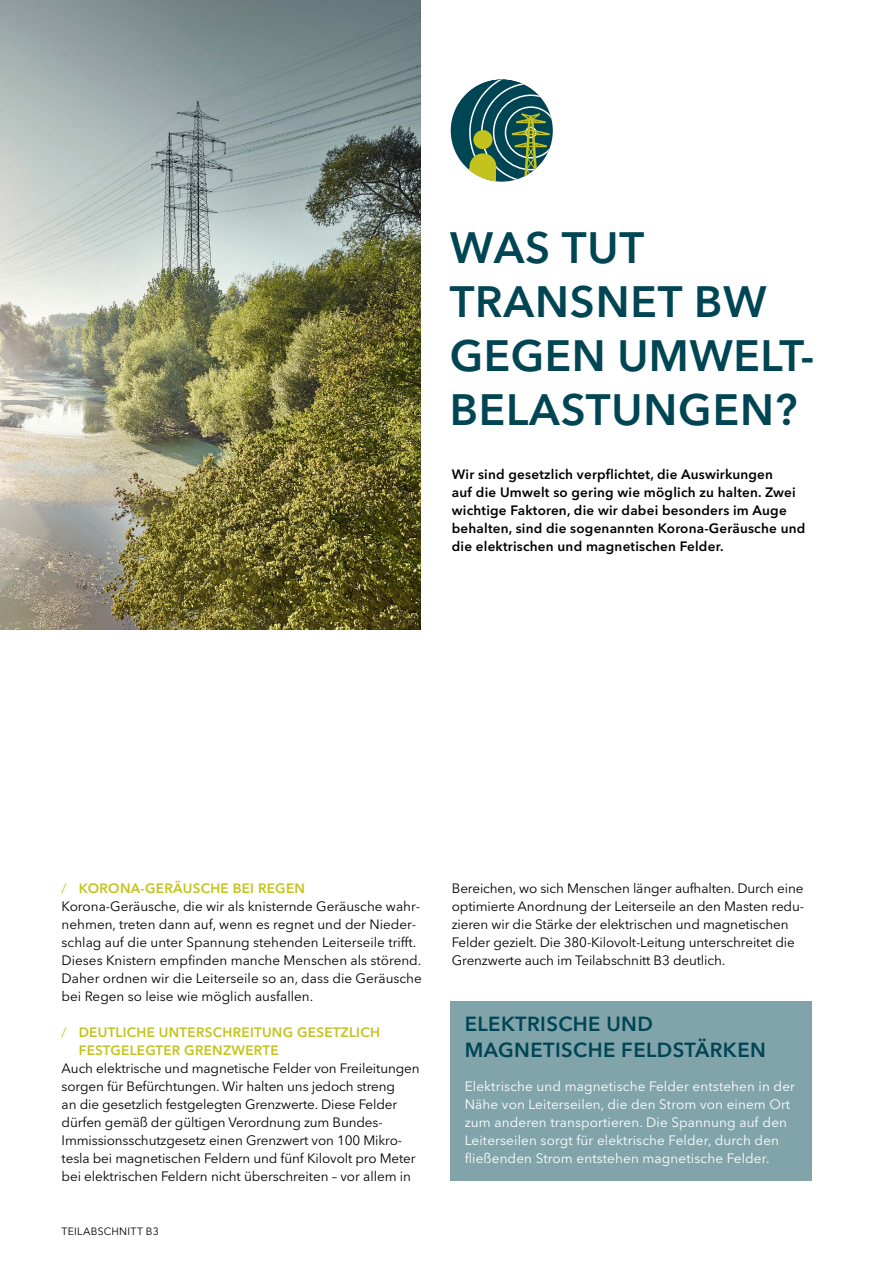
<style>
.page{position:relative;width:893px;height:1263px;background:#fff}
.page>*{position:absolute;margin:0;border:0;box-sizing:border-box;transform-origin:0 0}
.t1{font:600 43.5px/54px "Avenir Next LT Pro";letter-spacing:.02em;color:#004554}
.t2{font:600 20.25px/25.5px "Avenir Next LT Pro";letter-spacing:.02em;color:#004554}
.t3{font:13.5px/18px "Avenir Next LT Pro";letter-spacing:-.01em;color:#000}
.t4{font:13.5px/18px "Avenir Next LT Pro";letter-spacing:.01em;color:#fff}
.t5{font:600 13.5px/18px "Avenir Next LT Pro";letter-spacing:.015em;color:#000}
.t6{font:600 13.5px/18px "Avenir Next LT Pro";letter-spacing:.02em;color:#c4c31e}
.t7{font:10.5px "Avenir Next LT Pro";letter-spacing:.025em;color:#000}
.s1{color:#c4c31e}
.s2{font-weight:600;color:#c4c31e}
.s3{font-weight:400}
</style>
<div class="page">
<div style="left:451px;top:1001px;width:361px;height:179px;background:#81a4ab"></div>
<img style="left:0;top:0;width:421px;height:629px">
<div style="left:451px;top:80px;width:102px;height:102px;background:#004554;border-radius:50%"></div>
<svg style="left:468px;top:80px;width:85px;height:102px"></svg>
<h1 class="t1" style="left:450px;top:220px;width:366px">WAS TUT<br>TRANSNET BW<br>GEGEN UMWELT-<br>BELASTUNGEN?</h1>
<p class="t5" style="left:452px;top:465px;width:355px">Wir sind gesetzlich verpflichtet, die Auswirkungen<br>auf die Umwelt so gering wie möglich zu halten. Zwei wichtige Faktoren, die wir dabei besonders im Auge behalten, sind die sogenannten Korona-Geräusche und die elektrischen und magnetischen Felder.</p>
<p class="t3" style="left:62px;top:879px;width:362px"><span class="s1">/</span> <span class="s2">KORONA-GERÄUSCHE BEI REGEN </span>Korona-Geräusche, die wir als knisternde Geräusche wahr&shy;nehmen, treten dann auf, wenn es regnet und der Nieder&shy;schlag auf die unter Spannung stehenden Leiterseile trifft.<br>Dieses Knistern empfinden manche Menschen als störend.<br>Daher ordnen wir die Leiterseile so an, dass die Geräusche bei Regen so leise wie möglich ausfallen.</p>
<p class="t6" style="left:79px;top:1023px;width:303px;text-indent:-17px"><span class="s3">/</span> DEUTLICHE UNTERSCHREITUNG GESETZLICH<br>FESTGELEGTER GRENZWERTE</p>
<p class="t3" style="left:62px;top:1059px;width:359px">Auch elektrische und magnetische Felder von Freileitungen sorgen für Befürchtungen. Wir halten uns jedoch streng<br>an die gesetzlich festgelegten Grenzwerte. Diese Felder dürfen gemäß der gültigen Verordnung zum Bundes-Immissionsschutzgesetz einen Grenzwert von 100 Mikro&shy;tesla bei magnetischen Feldern und fünf Kilovolt pro Meter bei elektrischen Feldern nicht überschreiten – vor allem in</p>
<p class="t7" style="left:62px;top:1225px;width:99px">TEILABSCHNITT B3</p>
<p class="t3" style="left:452px;top:879px;width:354px">Bereichen, wo sich Menschen länger aufhalten. Durch eine optimierte Anordnung der Leiterseile an den Masten redu&shy;zieren wir die Stärke der elektrischen und magnetischen Felder gezielt. Die 380-Kilovolt-Leitung unterschreitet die Grenzwerte auch im Teilabschnitt B3 deutlich.</p>
<h2 class="t2" style="left:465px;top:1011px;width:303px">ELEKTRISCHE UND<br>MAGNETISCHE FELDSTÄRKEN</h2>
<p class="t4" style="left:465px;top:1077px;width:332px">Elektrische und magnetische Felder entstehen in der Nähe von Leiterseilen, die den Strom von einem Ort zum anderen transportieren. Die Spannung auf den Leiterseilen sorgt für elektrische Felder, durch den fließenden Strom entstehen magnetische Felder.</p>
</div>
